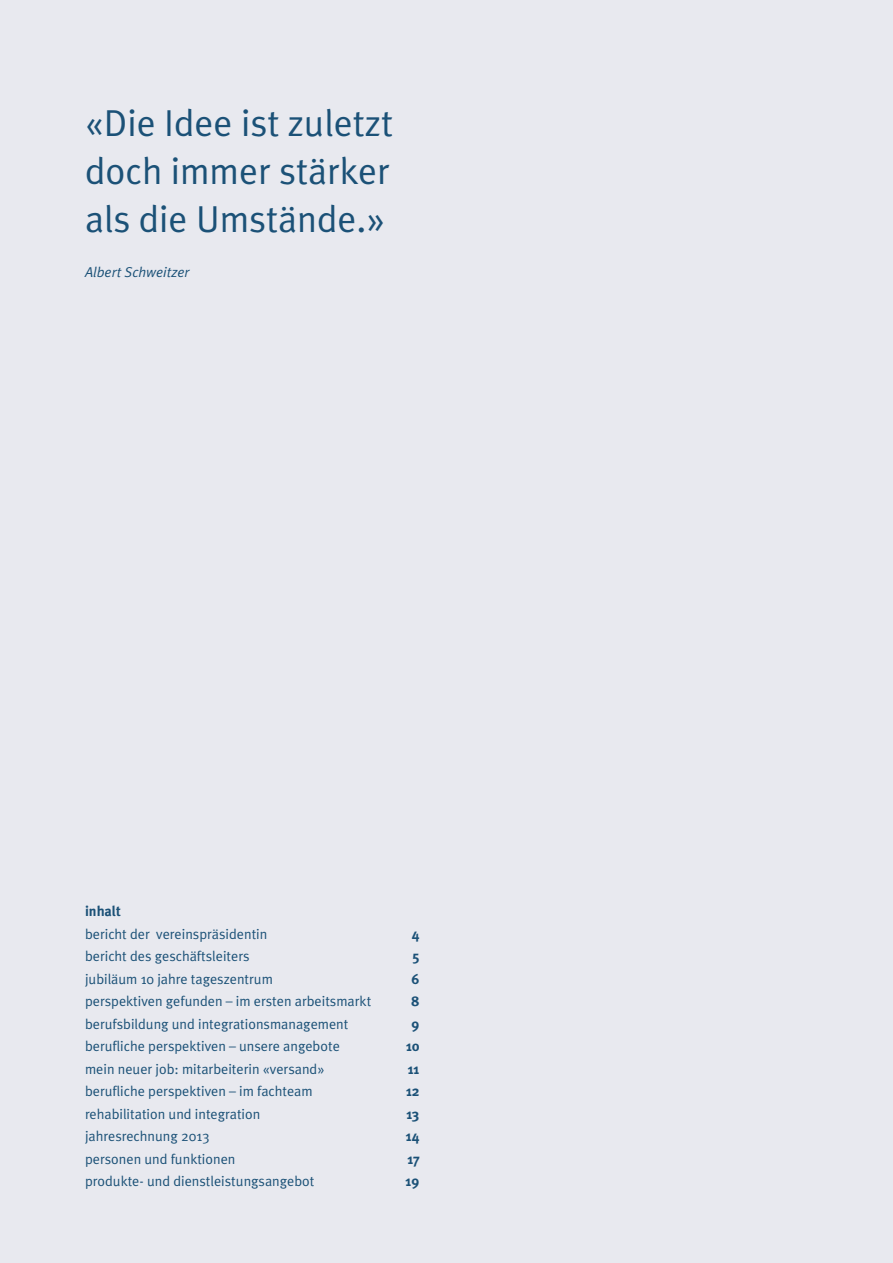
<style>
.page{position:relative;width:893px;height:1263px;background:#e8e9ef}
.page>*{position:absolute;margin:0;border:0;box-sizing:border-box;transform-origin:0 0}
.t1{font:37.5px/48px "Meta Plus Normal";color:#1b5177;text-align:justify}
.t2{font:14.25px "Meta Plus Normal";color:#1b5177}
.t3{font:700 14.25px "Meta Plus";color:#1b5177}
.t4{font:italic 14.25px "Meta Plus Normal";color:#1b5177}
</style>
<div class="page">
<h1 class="t1" style="left:85px;top:99px;width:310px">«Die Idee ist zuletzt doch immer stärker als die Umstände.»</h1>
<p class="t4" style="left:85px;top:264px;width:106px">Albert Schweitzer</p>
<p class="t3" style="left:85px;top:903px;width:38px">inhalt</p>
<p class="t2" style="left:85px;top:926px;width:184px">bericht der vereinspräsidentin</p>
<p class="t3" style="left:412px;top:926px;width:9px">4</p>
<p class="t2" style="left:85px;top:948px;width:166px">bericht des geschäftsleiters</p>
<p class="t3" style="left:413px;top:948px;width:9px">5</p>
<p class="t2" style="left:85px;top:971px;width:189px">jubiläum 10 jahre tageszentrum</p>
<p class="t3" style="left:412px;top:971px;width:9px">6</p>
<p class="t2" style="left:85px;top:993px;width:288px">perspektiven gefunden – im ersten arbeitsmarkt</p>
<p class="t3" style="left:411px;top:993px;width:10px">8</p>
<p class="t2" style="left:85px;top:1016px;width:265px">berufsbildung und integrationsmanagement</p>
<p class="t3" style="left:412px;top:1016px;width:10px">9</p>
<p class="t2" style="left:85px;top:1038px;width:256px">berufliche perspektiven – unsere angebote</p>
<p class="t3" style="left:406px;top:1038px;width:15px">10</p>
<p class="t2" style="left:85px;top:1061px;width:241px">mein neuer job: mitarbeiterin «versand»</p>
<p class="t3" style="left:408px;top:1061px;width:13px">11</p>
<p class="t2" style="left:85px;top:1083px;width:229px">berufliche perspektiven – im fachteam</p>
<p class="t3" style="left:406px;top:1083px;width:15px">12</p>
<p class="t2" style="left:85px;top:1106px;width:177px">rehabilitation und integration</p>
<p class="t3" style="left:406px;top:1106px;width:15px">13</p>
<p class="t2" style="left:85px;top:1128px;width:126px">jahresrechnung 2013</p>
<p class="t3" style="left:406px;top:1128px;width:15px">14</p>
<p class="t2" style="left:85px;top:1151px;width:152px">personen und funktionen</p>
<p class="t3" style="left:407px;top:1151px;width:14px">17</p>
<p class="t2" style="left:85px;top:1173px;width:231px">produkte- und dienstleistungsangebot</p>
<p class="t3" style="left:406px;top:1173px;width:15px">19</p>
</div>
